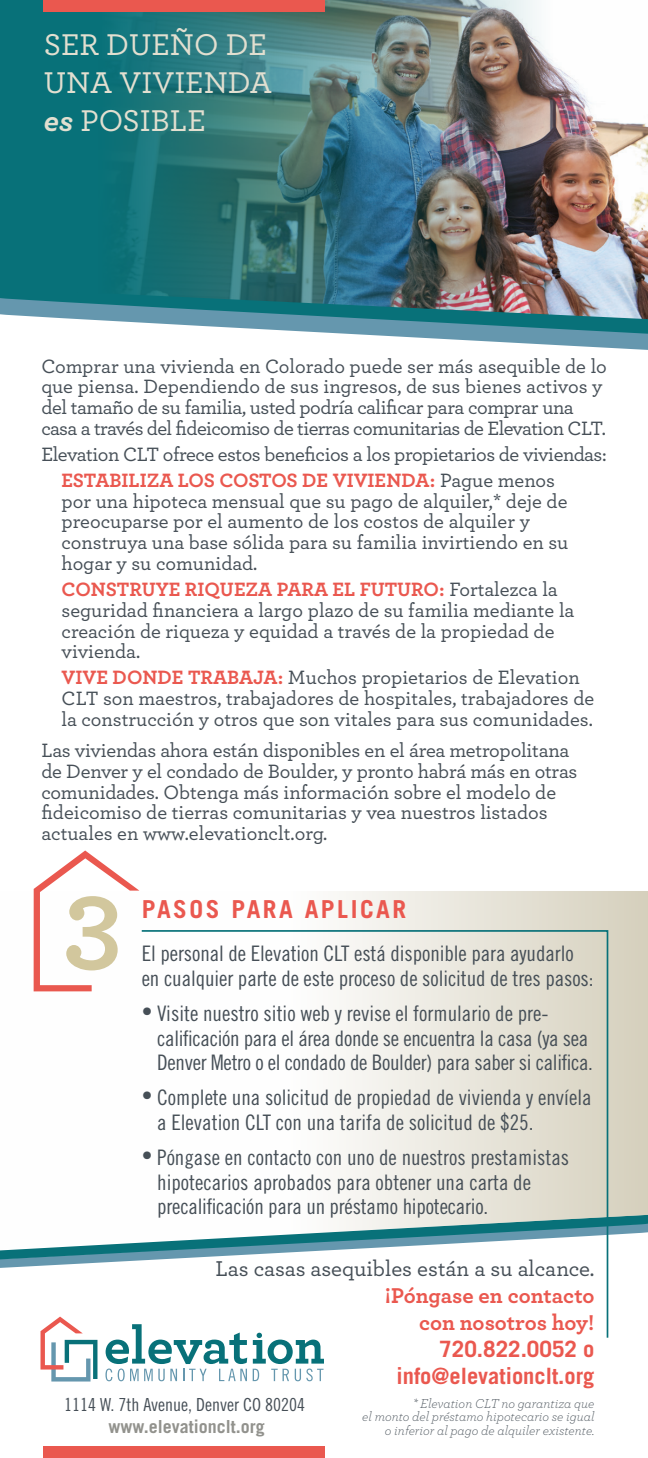
<style>
.page{position:relative;width:648px;height:1458px;background:#fff}
.page>*{position:absolute;margin:0;border:0;box-sizing:border-box;transform-origin:0 0}
.t1{font:700 112.73px "Archer";color:#d3c89d}
.t2{font:500 31.5px/37.8px "Archer";color:#e2dfd0}
.t3{font:700 24.75px "Trade Gothic";letter-spacing:.1em;color:#ea584f}
.t4{font:500 22.5px "Archer";color:#464f57}
.t5{font:700 22.5px/27px "Trade Gothic";color:#ea584f;text-align:right}
.t6{font:700 22.5px/27px "Archer";letter-spacing:-.005em;color:#ea584f;text-align:right}
.t7{font:21.38px/24.8px "Trade Gothic Cond Eighteen";letter-spacing:-.005em;color:#464f57}
.t8{font:500 20.25px/20.9px "Archer";letter-spacing:-.01em;color:#464f57}
.t9{font:18px "Trade Gothic Cond Eighteen";color:#464f57}
.t10{font:700 18px "Trade Gothic";color:#92928d}
.t11{font:italic 300 13.5px/13.5px "Archer";color:#464f57;text-align:right}
.s1{font-weight:700;font-style:italic}
.s2{font-weight:700;color:#ea584f}
</style>
<div class="page">
<svg style="left:352px;top:334px;width:296px;height:16px"></svg>
<svg style="left:0;top:1258px;width:140px;height:10px"></svg>
<svg style="left:78px;top:319px;width:570px;height:15px;fill:#6597ae"></svg>
<svg style="left:41px;top:1317px;width:56px;height:65px"></svg>
<svg style="left:105px;top:1324px;width:142px;height:57px"></svg>
<svg style="left:253px;top:1339px;width:71px;height:42px"></svg>
<img style="left:0;top:0;width:648px;height:319px">
<div style="left:44px;top:0;width:281px;height:11px;background:#ea584f"></div>
<div style="left:44px;top:1447px;width:281px;height:11px;background:#ea584f"></div>
<svg style="left:34px;top:850px;width:105px;height:41px"></svg>
<svg style="left:0;top:891px;width:648px;height:367px"></svg>
<svg style="left:140px;top:929px;width:469px;height:410px"></svg>
<h2 class="t2" style="left:44px;top:24px;width:230px">SER DUEÑO DE<br>UNA VIVIENDA <span class="s1">es</span> POSIBLE</h2>
<p class="t8" style="left:41px;top:354px;width:567px">Comprar una vivienda en Colorado puede ser más asequible de lo que piensa. Dependiendo de sus ingresos, de sus bienes activos y del tamaño de su familia, usted podría calificar para comprar una casa a través del fideicomiso de tierras comunitarias de Elevation CLT.</p>
<p class="t8" style="left:62px;top:440px;width:546px;line-height:25.9px;text-indent:-20px">Elevation CLT ofrece estos beneficios a los propietarios de viviendas:<br><span class="s2">ESTABILIZA LOS COSTOS DE VIVIENDA:</span> Pague menos</p>
<p class="t8" style="left:62px;top:489px;width:508px">por una hipoteca mensual que su pago de alquiler,* deje de preocuparse por el aumento de los costos de alquiler y construya una base sólida para su familia invirtiendo en su hogar y su comunidad.</p>
<p class="t8" style="left:62px;top:578px;width:514px"><span class="s2">CONSTRUYE RIQUEZA PARA EL FUTURO:</span> Fortalezca la seguridad financiera a largo plazo de su familia mediante la creación de riqueza y equidad a través de la propiedad de vivienda.</p>
<p class="t8" style="left:62px;top:666px;width:534px"><span class="s2">VIVE DONDE TRABAJA:</span> Muchos propietarios de Elevation<br>CLT son maestros, trabajadores de hospitales, trabajadores de la construcción y otros que son vitales para sus comunidades.</p>
<p class="t8" style="left:41px;top:739px;width:538px">Las viviendas ahora están disponibles en el área metropolitana de Denver y el condado de Boulder, y pronto habrá más en otras comunidades. Obtenga más información sobre el modelo de fideicomiso de tierras comunitarias y vea nuestros listados actuales en www.elevationclt.org.</p>
<h1 class="t1" style="left:64px;top:830px;width:58px">3</h1>
<p class="t3" style="left:142px;top:894px;width:266px">PASOS PARA APLICAR</p>
<p class="t7" style="left:142px;top:941px;width:453px">El personal de Elevation CLT está disponible para ayudarlo en cualquier parte de este proceso de solicitud de tres pasos:</p>
<p class="t7" style="left:157px;top:1001px;width:437px;text-indent:-15px">• Visite nuestro sitio web y revise el formulario de pre&shy;calificación para el área donde se encuentra la casa (ya sea<br>Denver Metro o el condado de Boulder) para saber si califica.</p>
<p class="t7" style="left:157px;top:1085px;width:436px;text-indent:-15px">• Complete una solicitud de propiedad de vivienda y envíela a Elevation CLT con una tarifa de solicitud de $25.</p>
<p class="t7" style="left:157px;top:1145px;width:413px;text-indent:-15px">• Póngase en contacto con uno de nuestros prestamistas hipotecarios aprobados para obtener una carta de precalificación para un préstamo hipotecario.</p>
<p class="t4" style="left:216px;top:1252px;width:381px">Las casas asequibles están a su alcance.</p>
<p class="t6" style="left:385px;top:1281px;width:211px">¡Póngase en contacto con nosotros hoy!</p>
<p class="t5" style="left:397px;top:1335px;width:200px">720.822.0052 o info@elevationclt.org</p>
<p class="t11" style="left:362px;top:1396px;width:234px">* Elevation CLT no garantiza que<br>el monto del préstamo hipotecario se igual o inferior al pago de alquiler existente.</p>
<p class="t9" style="left:64px;top:1394px;width:242px">1114 W. 7th Avenue, Denver CO 80204</p>
<p class="t10" style="left:108px;top:1416px;width:158px">www.elevationclt.org</p>
</div>
